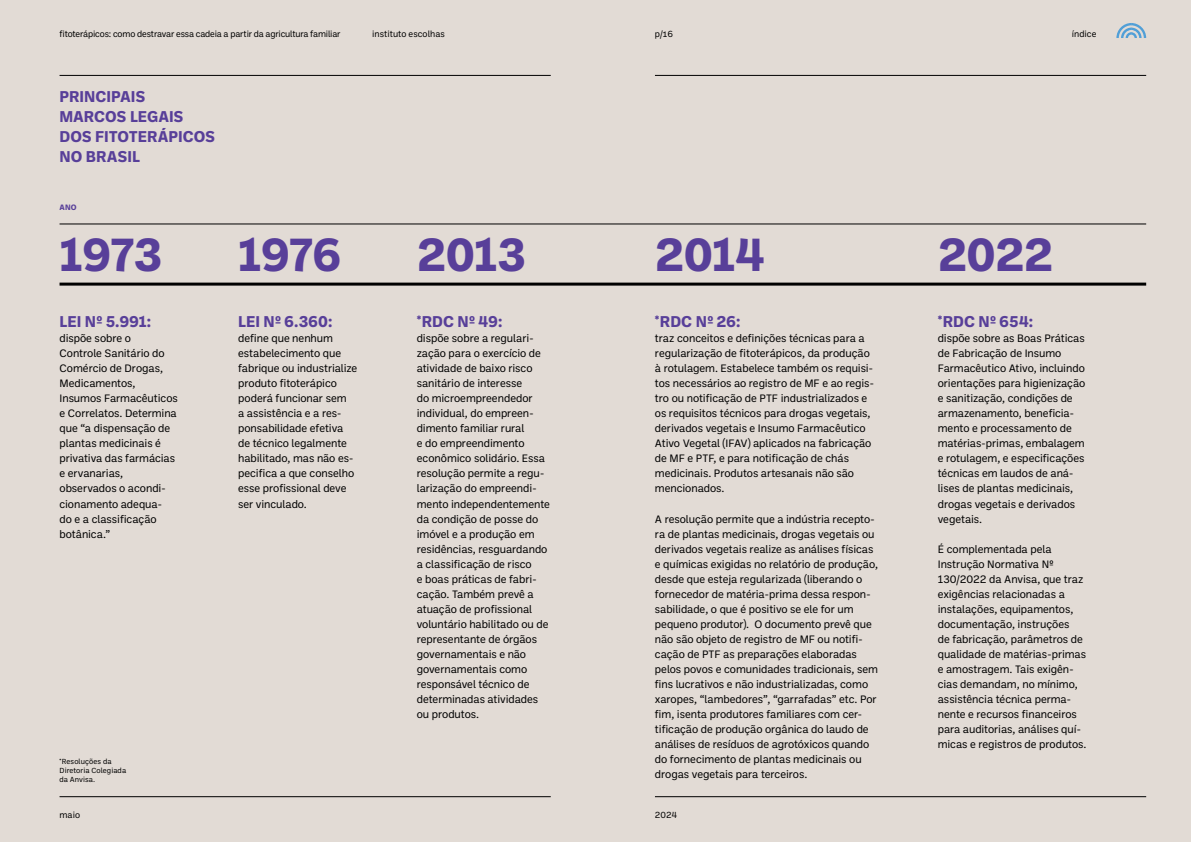
<style>
.page{position:relative;width:1191px;height:842px;background:#fff}
.page>*{position:absolute;margin:0;border:0;box-sizing:border-box;transform-origin:0 0}
.t1{font:700 47.5px "Ballinger";letter-spacing:-.02em;color:#583f99}
.t2{font:700 16px/20px "Ballinger";letter-spacing:-.005em;color:#583f99}
.t3{font:11px/15px "Ballinger";letter-spacing:-.01em;color:#000}
.t4{font:9px "Ballinger";letter-spacing:-.015em;color:#000}
.t5{font:9px "Ballinger";letter-spacing:.005em;color:#000}
.t6{font:700 8px "Ballinger";color:#583f99}
.t7{font:7.5px/9px "Ballinger";letter-spacing:.005em;color:#000}
</style>
<div class="page">
<div style="left:0;top:0;width:1190px;height:842px;background:#e2dbd5"></div>
<hr style="left:60px;top:796px;width:491px;height:1px;background:#000">
<hr style="left:655px;top:796px;width:491px;height:1px;background:#000">
<hr style="left:60px;top:75px;width:491px;height:1px;background:#000">
<hr style="left:655px;top:75px;width:491px;height:1px;background:#000">
<hr style="left:60px;top:283px;width:1086px;height:3px;background:#000">
<hr style="left:60px;top:224px;width:1086px;height:1px;background:#000">
<svg style="left:1116px;top:23px;width:30px;height:15px"></svg>
<p class="t4" style="left:60px;top:27px;width:282px">fitoterápicos: como destravar essa cadeia a partir da agricultura familiar</p>
<p class="t5" style="left:372px;top:27px;width:74px">instituto escolhas</p>
<p class="t4" style="left:655px;top:27px;width:20px">p/16</p>
<h2 class="t2" style="left:60px;top:85px;width:157px">PRINCIPAIS<br>MARCOS LEGAIS<br>DOS FITOTERÁPICOS<br>NO BRASIL</h2>
<p class="t6" style="left:60px;top:202px;width:19px">ANO</p>
<h1 class="t1" style="left:60px;top:221px;width:105px">1973</h1>
<h1 class="t1" style="left:238px;top:221px;width:105px">1976</h1>
<h1 class="t1" style="left:417px;top:221px;width:111px">2013</h1>
<h1 class="t1" style="left:655px;top:221px;width:112px">2014</h1>
<h1 class="t1" style="left:937px;top:221px;width:117px">2022</h1>
<p class="t4" style="left:1071px;top:27px;width:26px">índice</p>
<h2 class="t2" style="left:60px;top:311px;width:93px">LEI Nº 5.991:</h2>
<p class="t3" style="left:60px;top:330px;width:120px">dispõe sobre o<br>Controle Sanitário do<br>Comércio de Drogas,<br>Medicamentos,<br>Insumos Farmacêuticos e Correlatos. Determina que “a dispensação de plantas medicinais é privativa das farmácias e ervanarias, observados o acondi&shy;cionamento adequa-<br>do e a classificação botânica.”</p>
<p class="t7" style="left:60px;top:756px;width:68px">*Resoluções da<br>Diretoria Colegiada da Anvisa.</p>
<h2 class="t2" style="left:238px;top:311px;width:96px">LEI Nº 6.360:</h2>
<p class="t3" style="left:238px;top:330px;width:120px">define que nenhum estabelecimento que fabrique ou industrialize produto fitoterápico poderá funcionar sem<br>a assistência e a res&shy;ponsabilidade efetiva de técnico legalmente habilitado, mas não es&shy;pecifica a que conselho esse profissional deve ser vinculado.</p>
<h2 class="t2" style="left:417px;top:311px;width:87px">*RDC Nº 49:</h2>
<p class="t3" style="left:417px;top:330px;width:135px">dispõe sobre a regulari&shy;zação para o exercício de atividade de baixo risco sanitário de interesse<br>do microempreendedor individual, do empreen&shy;dimento familiar rural<br>e do empreendimento econômico solidário. Essa resolução permite a regu&shy;larização do empreendi&shy;mento independentemente da condição de posse do imóvel e a produção em residências, resguardando a classificação de risco<br>e boas práticas de fabri&shy;cação. Também prevê a atuação de profissional voluntário habilitado ou de representante de órgãos governamentais e não governamentais como responsável técnico de determinadas atividades ou produtos.</p>
<h2 class="t2" style="left:655px;top:311px;width:87px">*RDC Nº 26:</h2>
<p class="t3" style="left:655px;top:330px;width:221px">traz conceitos e definições técnicas para a regularização de fitoterápicos, da produção à rotulagem. Estabelece também os requisi&shy;tos necessários ao registro de MF e ao regis&shy;tro ou notificação de PTF industrializados e os requisitos técnicos para drogas vegetais, derivados vegetais e Insumo Farmacêutico Ativo Vegetal (IFAV) aplicados na fabricação de MF e PTF, e para notificação de chás medicinais. Produtos artesanais não são mencionados.</p>
<p class="t3" style="left:655px;top:511px;width:225px">A resolução permite que a indústria recepto&shy;ra de plantas medicinais, drogas vegetais ou derivados vegetais realize as análises físicas e químicas exigidas no relatório de produção, desde que esteja regularizada (liberando o fornecedor de matéria-prima dessa respon&shy;sabilidade, o que é positivo se ele for um pequeno produtor). O documento prevê que não são objeto de registro de MF ou notifi&shy;cação de PTF as preparações elaboradas pelos povos e comunidades tradicionais, sem fins lucrativos e não industrializadas, como xaropes, “lambedores”, “garrafadas” etc. Por fim, isenta produtores familiares com cer&shy;tificação de produção orgânica do laudo de análises de resíduos de agrotóxicos quando do fornecimento de plantas medicinais ou drogas vegetais para terceiros.</p>
<p class="t4" style="left:60px;top:809px;width:22px">maio</p>
<p class="t4" style="left:655px;top:809px;width:24px">2024</p>
<h2 class="t2" style="left:937px;top:311px;width:97px">*RDC Nº 654:</h2>
<p class="t3" style="left:937px;top:330px;width:149px">dispõe sobre as Boas Práticas de Fabricação de Insumo<br>Farmacêutico Ativo, incluindo orientações para higienização e sanitização, condições de armazenamento, beneficia&shy;mento e processamento de matérias-primas, embalagem e rotulagem, e especificações técnicas em laudos de aná&shy;lises de plantas medicinais, drogas vegetais e derivados vegetais.</p>
<p class="t3" style="left:937px;top:541px;width:150px">É complementada pela<br>Instrução Normativa Nº<br>130/2022 da Anvisa, que traz exigências relacionadas a instalações, equipamentos, documentação, instruções<br>de fabricação, parâmetros de qualidade de matérias-primas e amostragem. Tais exigên&shy;cias demandam, no mínimo, assistência técnica perma&shy;nente e recursos financeiros para auditorias, análises quí&shy;micas e registros de produtos.</p>
</div>
